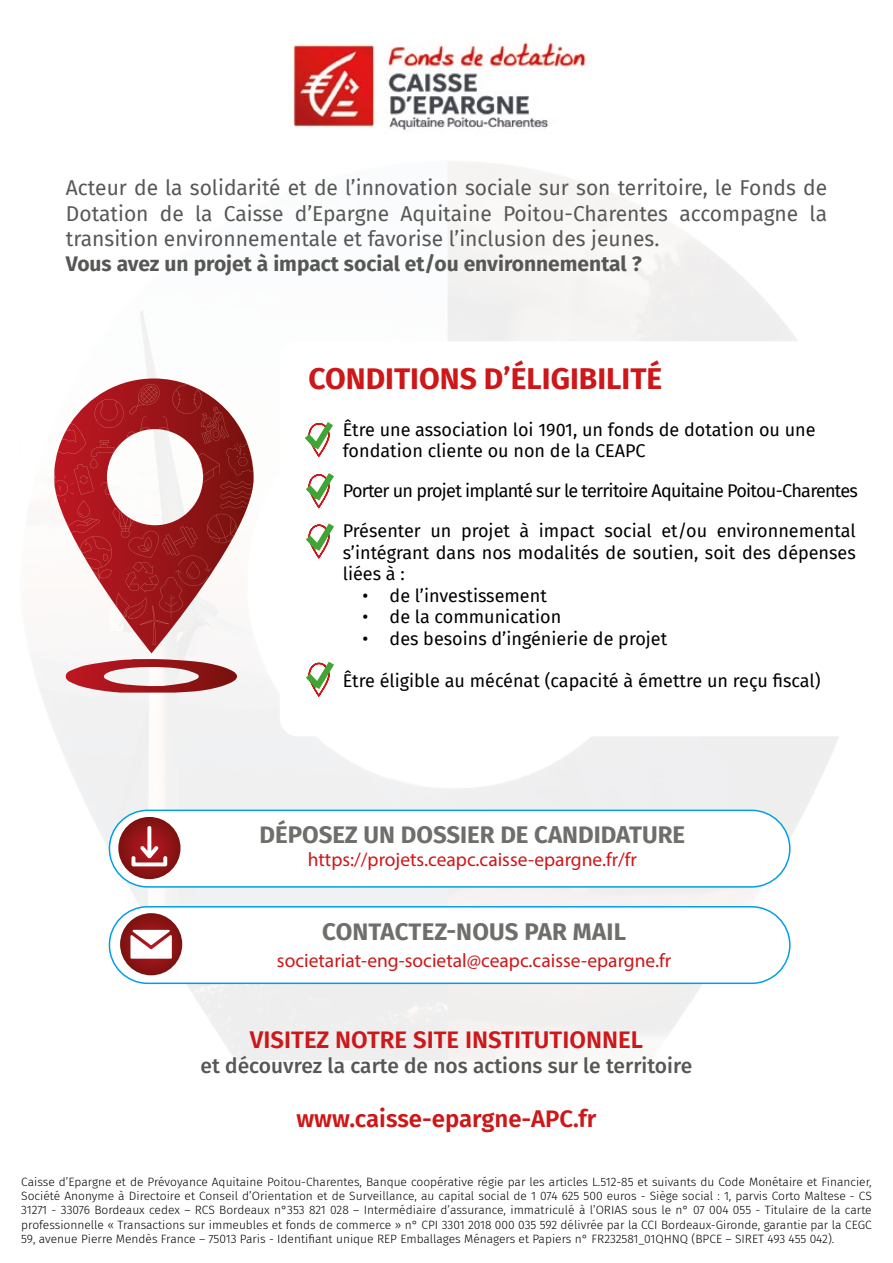
<style>
.page{position:relative;width:893px;height:1263px;background:#fff}
.page>*{position:absolute;margin:0;border:0;box-sizing:border-box;transform-origin:0 0}
.t1{font:700 30px "Fira Sans";color:#cd1719}
.t2{font:600 24px "Fira Sans";color:#cd1719}
.t3{font:700 24px "Fira Sans";color:#6e6e6b}
.t4{font:21px/25.2px "Fira Sans";color:#575756;text-align:justify}
.t5{font:700 21px "Fira Sans";color:#575756}
.t6{font:500 21px "Fira Sans";color:#575756}
.t7{font:19.5px "Myriad Pro";color:#cd1719}
.t8{font:18px/21.6px "Fira Sans";color:#000}
.t9{font:18px "Fira Sans";letter-spacing:-.04em;color:#000}
.t10{font:300 12px/14.4px "Fira Sans";color:#000;text-align:justify}
</style>
<div class="page">
<img style="left:33px;top:161px;width:806px;height:900px">
<svg style="left:54px;top:378px;width:200px;height:275px"></svg>
<svg style="left:66px;top:659px;width:172px;height:34px"></svg>
<svg style="left:54px;top:384px;width:199px;height:261px"></svg>
<svg style="left:280px;top:341px;width:559px;height:395px"></svg>
<img style="left:293px;top:41px;width:294px;height:90px">
<div style="left:109px;top:907px;width:681px;height:76px;background:#fff;border-radius:38px"></div>
<div style="left:109px;top:906px;width:681px;height:78px;border:2px solid #009fe3;border-radius:38px"></div>
<svg style="left:120px;top:913px;width:62px;height:62px;background:#891616"></svg>
<svg style="left:130px;top:930px;width:42px;height:29px"></svg>
<div style="left:109px;top:810px;width:681px;height:77px;background:#fff;border-radius:38px"></div>
<div style="left:109px;top:810px;width:681px;height:78px;border:2px solid #009fe3;border-radius:38px"></div>
<svg style="left:118px;top:817px;width:63px;height:62px;background:#8b1d1d"></svg>
<svg style="left:131px;top:826px;width:36px;height:40px"></svg>
<svg style="left:298px;top:415px;width:41px;height:44px"></svg>
<svg style="left:299px;top:466px;width:41px;height:44px"></svg>
<svg style="left:299px;top:517px;width:41px;height:43px"></svg>
<svg style="left:299px;top:655px;width:41px;height:43px"></svg>
<h3 class="t4" style="left:66px;top:175px;width:763px">Acteur de la solidarité et de l’innovation sociale sur son territoire, le Fonds de Dotation de la Caisse d’Epargne Aquitaine Poitou-Charentes accompagne la transition environnementale et favorise l’inclusion des jeunes.</h3>
<h3 class="t5" style="left:66px;top:246px;width:577px">Vous avez un projet à impact social et/ou environnemental ?</h3>
<h1 class="t1" style="left:308px;top:353px;width:355px">CONDITIONS D’ÉLIGIBILITÉ</h1>
<h3 class="t8" style="left:343px;top:418px;width:474px">Être une association loi 1901, un fonds de dotation ou une fondation cliente ou non de la CEAPC</h3>
<h3 class="t9" style="left:343px;top:477px;width:517px">Porter un projet implanté sur le territoire Aquitaine Poitou-Charentes</h3>
<h3 class="t8" style="left:343px;top:519px;width:514px;text-align:justify">Présenter un projet à impact social et/ou environnemental s’intégrant dans nos modalités de soutien, soit des dépenses liées à :</h3>
<h3 class="t8" style="left:363px;top:584px;width:186px">• de l’investissement</h3>
<h3 class="t8" style="left:363px;top:606px;width:200px">• de la communication</h3>
<h3 class="t8" style="left:363px;top:627px;width:306px">• des besoins d’ingénierie de projet</h3>
<h3 class="t8" style="left:343px;top:669px;width:479px">Être éligible au mécénat (capacité à émettre un reçu fiscal)</h3>
<h2 class="t3" style="left:259px;top:814px;width:427px">DÉPOSEZ UN DOSSIER DE CANDIDATURE</h2>
<h3 class="t7" style="left:308px;top:847px;width:331px">https://projets.ceapc.caisse-epargne.fr/fr</h3>
<h2 class="t3" style="left:322px;top:911px;width:305px">CONTACTEZ-NOUS PAR MAIL</h2>
<h3 class="t7" style="left:277px;top:948px;width:396px">societariat-eng-societal@ceapc.caisse-epargne.fr</h3>
<h2 class="t2" style="left:250px;top:1020px;width:395px">VISITEZ NOTRE SITE INSTITUTIONNEL</h2>
<h3 class="t6" style="left:201px;top:1049px;width:493px">et découvrez la carte de nos actions sur le territoire</h3>
<h2 class="t2" style="left:296px;top:1099px;width:301px">www.caisse-epargne-APC.fr</h2>
<p class="t10" style="left:21px;top:1174px;width:852px">Caisse d’Epargne et de Prévoyance Aquitaine Poitou-Charentes, Banque coopérative régie par les articles L.512-85 et suivants du Code Monétaire et Financier, Société Anonyme à Directoire et Conseil d’Orientation et de Surveillance, au capital social de 1 074 625 500 euros - Siège social : 1, parvis Corto Maltese - CS 31271 - 33076 Bordeaux cedex – RCS Bordeaux n°353 821 028 – Intermédiaire d’assurance, immatriculé à l’ORIAS sous le n° 07 004 055 - Titulaire de la carte professionnelle « Transactions sur immeubles et fonds de commerce » n° CPI 3301 2018 000 035 592 délivrée par la CCI Bordeaux-Gironde, garantie par la CEGC 59, avenue Pierre Mendès France – 75013 Paris - Identifiant unique REP Emballages Ménagers et Papiers n° FR232581_01QHNQ (BPCE – SIRET 493 455 042).</p>
</div>
